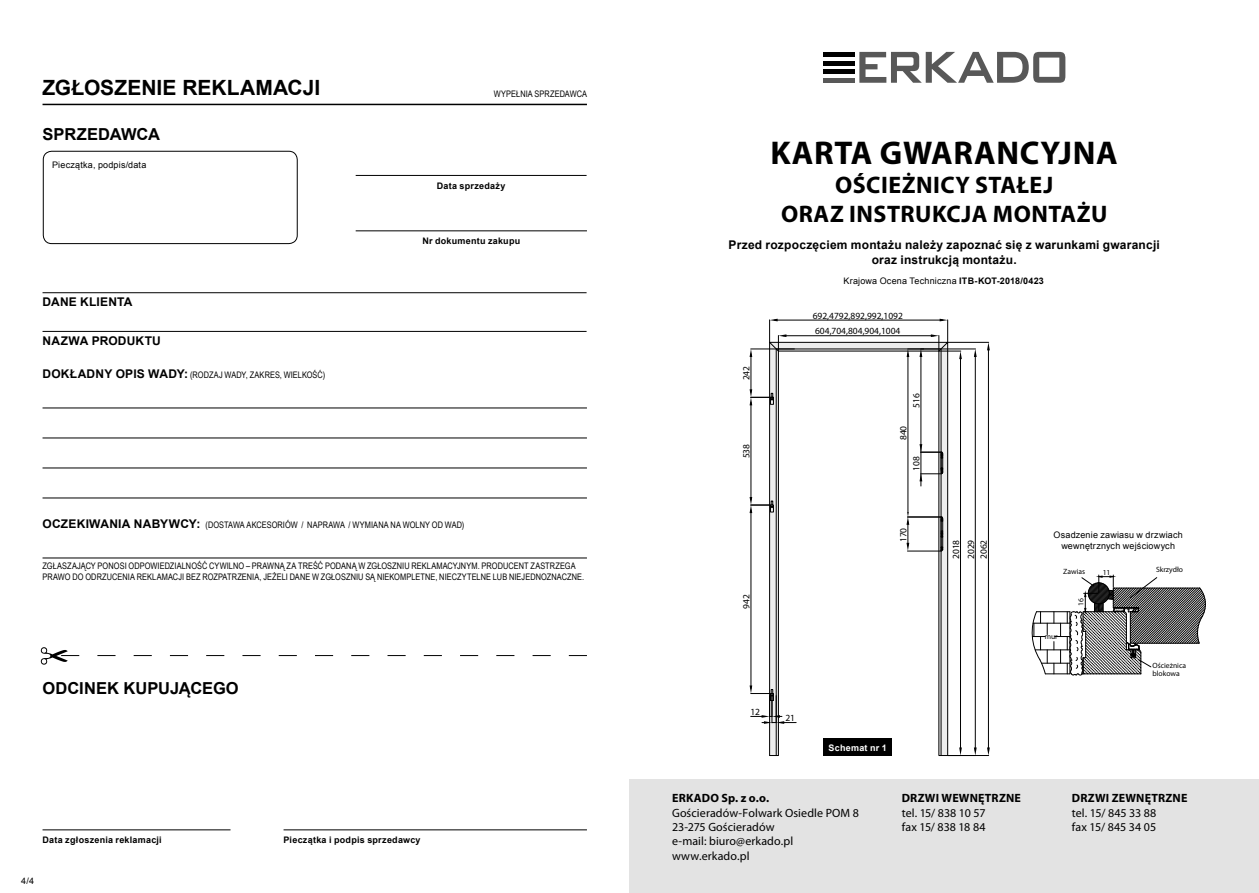
<style>
.page{position:relative;width:1259px;height:893px;background:#fff}
.page>*{position:absolute;margin:0;border:0;box-sizing:border-box;transform-origin:0 0}
.t1{font:700 33px "Myriad Pro";letter-spacing:.02em;color:#000}
.t2{font:700 24px/28.8px "Myriad Pro";letter-spacing:.02em;color:#000;text-align:center}
.t3{font:700 21px "Arial";color:#000}
.t4{font:700 16.5px "Arial";color:#000}
.t5{font:12px/14.4px "Myriad Pro";letter-spacing:.01em;color:#000}
.t6{font:700 12px/14.4px "Arial";letter-spacing:.02em;color:#000;text-align:center}
.t7{font:700 12px "Myriad Pro";letter-spacing:.015em;color:#000}
.t8{font:9.45px/15px "Myriad Pro";color:#000}
.t9{font:9px/10.8px "Arial Narrow";letter-spacing:.01em;color:#000}
.t10{font:9px/10.8px "Arial";letter-spacing:.02em;color:#000;text-align:center}
.t11{font:700 9px "Arial";letter-spacing:.025em;color:#000}
.t12{font:700 9px "Arial";letter-spacing:.025em;color:#fff}
.t13{font:7.65px/7.6px "Myriad Pro";color:#000}
.s1{font-family:"Arial";font-weight:700;font-size:12px}
.s2{font-weight:700}
</style>
<div class="page">
<div style="left:629px;top:779px;width:630px;height:114px;background:#e3e3e3"></div>
<div style="left:823px;top:52px;width:31px;height:5px;background:#000"></div>
<hr style="left:823px;top:61px;width:31px;height:4px;background:#000">
<div style="left:823px;top:69px;width:31px;height:5px;background:#000"></div>
<div style="left:823px;top:78px;width:31px;height:5px;background:#585858"></div>
<svg style="left:859px;top:52px;width:206px;height:31px"></svg>
<hr style="left:948px;top:755px;width:40px;height:1px;background:#000">
<hr style="left:948px;top:342px;width:40px;height:1px;background:#000">
<hr style="left:988px;top:347px;width:1px;height:403px;background:#000">
<svg style="left:987px;top:747px;width:3px;height:8px"></svg>
<svg style="left:987px;top:342px;width:3px;height:8px"></svg>
<svg style="left:749px;top:319px;width:227px;height:437px"></svg>
<div style="left:823px;top:739px;width:68px;height:17px;background:#000"></div>
<svg style="left:1031px;top:575px;width:175px;height:100px"></svg>
<div style="left:43px;top:151px;width:255px;height:93px;border:1px solid #000;border-radius:9px"></div>
<hr style="left:43px;top:104px;width:544px;height:1px;background:#000">
<hr style="left:356px;top:175px;width:230px;height:1px;background:#000">
<hr style="left:43px;top:829px;width:187px;height:1px;background:#000">
<hr style="left:283px;top:829px;width:304px;height:1px;background:#000">
<hr style="left:356px;top:230px;width:231px;height:1px;background:#000">
<svg style="left:41px;top:647px;width:546px;height:18px"></svg>
<hr style="left:43px;top:408px;width:544px;height:1px;background:#000">
<hr style="left:43px;top:438px;width:544px;height:1px;background:#000">
<hr style="left:43px;top:468px;width:544px;height:1px;background:#000">
<hr style="left:43px;top:498px;width:544px;height:1px;background:#000">
<hr style="left:43px;top:558px;width:544px;height:1px;background:#000">
<hr style="left:43px;top:292px;width:543px;height:1px;background:#000">
<hr style="left:43px;top:331px;width:543px;height:1px;background:#000">
<h3 class="t3" style="left:43px;top:74px;width:279px">ZGŁOSZENIE REKLAMACJI</h3>
<h3 class="t4" style="left:43px;top:123px;width:119px">SPRZEDAWCA</h3>
<p class="t10" style="left:52px;top:160px;width:96px">Pieczątka, podpis/data</p>
<h3 class="t6" style="left:43px;top:295px;width:92px">DANE KLIENTA</h3>
<h3 class="t6" style="left:43px;top:334px;width:120px">NAZWA PRODUKTU</h3>
<p class="t9" style="left:43px;top:369px;width:284px"><span class="s1">DOKŁADNY OPIS WADY:</span> (RODZAJ WADY, ZAKRES, WIELKOŚĆ)</p>
<p class="t9" style="left:494px;top:88px;width:94px">WYPEŁNIA SPRZEDAWCA</p>
<p class="t11" style="left:437px;top:179px;width:70px">Data sprzedaży</p>
<p class="t11" style="left:422px;top:235px;width:99px">Nr dokumentu zakupu</p>
<p class="t9" style="left:43px;top:519px;width:423px"><span class="s1">OCZEKIWANIA NABYWCY:</span> (DOSTAWA AKCESORIÓW / NAPRAWA / WYMIANA NA WOLNY OD WAD)</p>
<p class="t9" style="left:43px;top:560px;width:543px">ZGŁASZAJĄCY PONOSI ODPOWIEDZIALNOŚĆ CYWILNO – PRAWNĄ ZA TREŚĆ PODANĄ W ZGŁOSZNIU REKLAMACYJNYM. PRODUCENT ZASTRZEGA<br>PRAWO DO ODRZUCENIA REKLAMACJI BEZ ROZPATRZENIA, JEŻELI DANE W ZGŁOSZNIU SĄ NIEKOMPLETNE, NIECZYTELNE LUB NIEJEDNOZNACZNE.</p>
<h3 class="t4" style="left:43px;top:678px;width:198px">ODCINEK KUPUJĄCEGO</h3>
<p class="t11" style="left:43px;top:834px;width:121px">Data zgłoszenia reklamacji</p>
<p class="t11" style="left:283px;top:834px;width:139px">Pieczątka i podpis sprzedawcy</p>
<p class="t10" style="left:21px;top:876px;width:14px">4/4</p>
<h1 class="t1" style="left:770px;top:131px;width:349px">KARTA GWARANCYJNA</h1>
<h2 class="t2" style="left:781px;top:170px;width:328px">OŚCIEŻNICY STAŁEJ<br>ORAZ INSTRUKCJA MONTAŻU</h2>
<h3 class="t6" style="left:728px;top:238px;width:433px">Przed rozpoczęciem montażu należy zapoznać się z warunkami gwarancji oraz instrukcją montażu.</h3>
<p class="t10" style="left:843px;top:276px;width:202px">Krajowa Ocena Techniczna <span class="s2">ITB-KOT-2018/0423</span></p>
<p class="t8" style="left:812px;top:308px;width:92px">692,4792,892,992,1092</p>
<p class="t8" style="left:739px;top:380px;width:16px;rotate:-90deg">242</p>
<p class="t8" style="left:739px;top:458px;width:16px;rotate:-90deg">538</p>
<p class="t8" style="left:739px;top:609px;width:16px;rotate:-90deg">942</p>
<p class="t8" style="left:815px;top:324px;width:87px">604,704,804,904,1004</p>
<p class="t8" style="left:908px;top:408px;width:16px;rotate:-90deg">516</p>
<p class="t8" style="left:895px;top:440px;width:16px;rotate:-90deg">840</p>
<p class="t8" style="left:908px;top:471px;width:16px;rotate:-90deg">108</p>
<p class="t8" style="left:895px;top:542px;width:16px;rotate:-90deg">170</p>
<p class="t8" style="left:948px;top:559px;width:21px;rotate:-90deg">2018<br>2029</p>
<p class="t8" style="left:976px;top:559px;width:21px;rotate:-90deg">2062</p>
<p class="t8" style="left:750px;top:704px;width:11px">12</p>
<p class="t8" style="left:785px;top:710px;width:11px">21</p>
<p class="t12" style="left:828px;top:741px;width:60px">Schemat nr 1</p>
<h3 class="t7" style="left:672px;top:790px;width:99px">ERKADO Sp. z o.o.</h3>
<h3 class="t5" style="left:672px;top:805px;width:188px">Gościeradów-Folwark Osiedle POM 8<br>23-275 Gościeradów<br>e-mail: biuro@erkado.pl www.erkado.pl</h3>
<h3 class="t7" style="left:901px;top:790px;width:121px">DRZWI WEWNĘTRZNE</h3>
<h3 class="t5" style="left:901px;top:805px;width:85px">tel. 15/ 838 10 57 fax 15/ 838 18 84</h3>
<p class="t10" style="left:1053px;top:530px;width:131px">Osadzenie zawiasu w drzwiach wewnętrznych wejściowych</p>
<p class="t13" style="left:1063px;top:567px;width:23px">Zawias</p>
<p class="t13" style="left:1044px;top:632px;width:15px">mur</p>
<p class="t13" style="left:1077px;top:606px;width:9px;rotate:-90deg">16</p>
<p class="t13" style="left:1102px;top:568px;width:9px">11</p>
<p class="t13" style="left:1156px;top:566px;width:28px">Skrzydło</p>
<p class="t13" style="left:1152px;top:661px;width:35px">Ościeżnica blokowa</p>
<h3 class="t7" style="left:1071px;top:790px;width:117px">DRZWI ZEWNĘTRZNE</h3>
<h3 class="t5" style="left:1071px;top:805px;width:86px">tel. 15/ 845 33 88 fax 15/ 845 34 05</h3>
</div>
